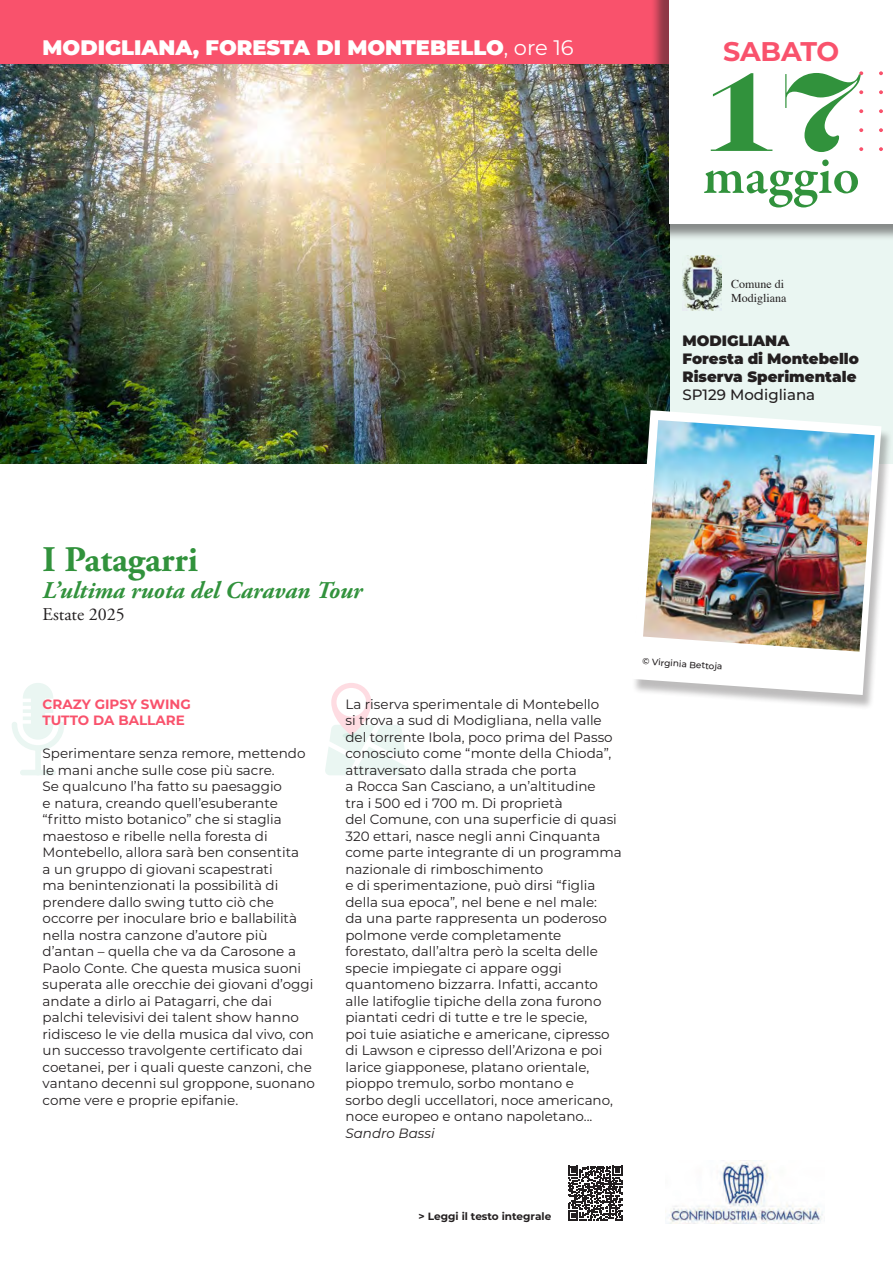
<style>
.page{position:relative;width:893px;height:1263px;background:#fff}
.page>*{position:absolute;margin:0;border:0;box-sizing:border-box;transform-origin:0 0}
.t1{font:700 112.5px "Engravers";color:#31923c}
.t2{font:600 54px "Garamond Premr Pro";letter-spacing:.005em;color:#31923c}
.t3{font:700 36px "Adobe Garamond Pro";color:#31923c}
.t4{font:700 27px "Montserrat";letter-spacing:-.01em;color:#f9526c}
.t5{font:italic 700 24px "Adobe Garamond Pro";color:#31923c}
.t6{font:900 21px "Montserrat";color:#fff}
.t7{font:18px "Adobe Garamond Pro";color:#231f20}
.t8{font:900 15px/18px "Montserrat";color:#231f20}
.t9{font:500 15px "Montserrat";color:#231f20}
.t10{font:13.5px/16.5px "Montserrat";color:#231f20}
.t11{font:700 13.5px/16.5px "Montserrat";color:#f9526c}
.t12{font:italic 13.5px "Montserrat";color:#231f20}
.t13{font:12px/14.4px "Times";color:#231f20}
.t14{font:700 10.5px "Montserrat";color:#231f20}
.t15{font:500 9px "Montserrat";color:#231f20}
.s1{font-weight:400}
</style>
<div class="page">
<div style="left:20px;top:770px;width:36px;height:5px;background:#eaf6f2;border-radius:3px"></div>
<div style="left:35px;top:747px;width:6px;height:28px;background:#eaf6f2;border-radius:3px"></div>
<svg style="left:12px;top:683px;width:52px;height:68px"></svg>
<svg style="left:325px;top:683px;width:83px;height:92px"></svg>
<div style="left:336px;top:688px;width:30px;height:28px;background:#fff;border-radius:50%"></div>
<div style="left:659px;top:94px;width:234px;height:369px;background:#eaf6f2"></div>
<img style="left:0;top:64px;width:670px;height:399px">
<div style="left:0;top:0;width:893px;height:64px;background:#f9526c"></div>
<div style="left:650px;top:0;width:243px;height:241px;background:#231f20;opacity:.5"></div>
<div style="left:670px;top:0;width:223px;height:223px;background:#fff"></div>
<svg style="left:879px;top:71px;width:4px;height:4px"></svg>
<svg style="left:859px;top:90px;width:4px;height:4px"></svg>
<svg style="left:879px;top:90px;width:4px;height:4px"></svg>
<svg style="left:859px;top:109px;width:4px;height:4px"></svg>
<svg style="left:879px;top:109px;width:4px;height:4px"></svg>
<svg style="left:859px;top:128px;width:4px;height:4px"></svg>
<svg style="left:879px;top:128px;width:4px;height:4px"></svg>
<svg style="left:859px;top:147px;width:4px;height:4px"></svg>
<svg style="left:879px;top:147px;width:4px;height:4px"></svg>
<svg style="left:859px;top:71px;width:4px;height:4px"></svg>
<svg style="left:568px;top:1166px;width:55px;height:54px"></svg>
<img style="left:665px;top:1160px;width:158px;height:64px">
<div style="left:631px;top:414px;width:262px;height:296px;background:#231f20;opacity:.3"></div>
<svg style="left:632px;top:410px;width:249px;height:285px"></svg>
<img style="left:643px;top:420px;width:232px;height:232px">
<img style="left:682px;top:256px;width:40px;height:54px">
<h3 class="t6" style="left:43px;top:32px;width:533px">MODIGLIANA, FORESTA DI MONTEBELLO<span class="s1">, ore 16</span></h3>
<h3 class="t4" style="left:723px;top:32px;width:118px">SABATO</h3>
<h1 class="t1" style="left:700px;top:46px;width:163px">17</h1>
<h2 class="t2" style="left:703px;top:143px;width:158px">maggio</h2>
<p class="t13" style="left:731px;top:277px;width:57px">Comune di<br>Modigliana</p>
<p class="t8" style="left:682px;top:330px;width:178px">MODIGLIANA<br>Foresta di Montebello<br>Riserva Sperimentale</p>
<p class="t9" style="left:682px;top:384px;width:134px">SP129 Modigliana</p>
<h3 class="t3" style="left:43px;top:539px;width:157px">I Patagarri</h3>
<h3 class="t5" style="left:43px;top:576px;width:321px">L’ultima ruota del Caravan Tour</h3>
<h3 class="t7" style="left:43px;top:603px;width:84px">Estate 2025</h3>
<p class="t11" style="left:43px;top:695px;width:150px">CRAZY GIPSY SWING<br>TUTTO DA BALLARE</p>
<p class="t10" style="left:43px;top:745px;width:274px">Sperimentare senza remore, mettendo le mani anche sulle cose più sacre.<br>Se qualcuno l’ha fatto su paesaggio<br>e natura, creando quell’esuberante “fritto misto botanico” che si staglia maestoso e ribelle nella foresta di Montebello, allora sarà ben consentita<br>a un gruppo di giovani scapestrati<br>ma benintenzionati la possibilità di prendere dallo swing tutto ciò che occorre per inoculare brio e ballabilità nella nostra canzone d’autore più d’antan – quella che va da Carosone a Paolo Conte. Che questa musica suoni superata alle orecchie dei giovani d’oggi andate a dirlo ai Patagarri, che dai palchi televisivi dei talent show hanno ridisceso le vie della musica dal vivo, con un successo travolgente certificato dai coetanei, per i quali queste canzoni, che vantano decenni sul groppone, suonano come vere e proprie epifanie.</p>
<p class="t10" style="left:345px;top:695px;width:278px">La riserva sperimentale di Montebello<br>si trova a sud di Modigliana, nella valle del torrente Ibola, poco prima del Passo conosciuto come “monte della Chioda”, attraversato dalla strada che porta<br>a Rocca San Casciano, a un’altitudine<br>tra i 500 ed i 700 m. Di proprietà<br>del Comune, con una superficie di quasi 320 ettari, nasce negli anni Cinquanta come parte integrante di un programma nazionale di rimboschimento<br>e di sperimentazione, può dirsi “figlia della sua epoca”, nel bene e nel male:<br>da una parte rappresenta un poderoso polmone verde completamente forestato, dall’altra però la scelta delle specie impiegate ci appare oggi quantomeno bizzarra. Infatti, accanto alle latifoglie tipiche della zona furono piantati cedri di tutte e tre le specie,<br>poi tuie asiatiche e americane, cipresso di Lawson e cipresso dell’Arizona e poi larice giapponese, platano orientale, pioppo tremulo, sorbo montano e<br>sorbo degli uccellatori, noce americano, noce europeo e ontano napoletano...</p>
<p class="t12" style="left:345px;top:1124px;width:91px">Sandro Bassi</p>
<p class="t15" style="left:643px;top:655px;width:82px;rotate:4deg">© Virginia Bettoja</p>
<p class="t14" style="left:419px;top:1209px;width:134px">&gt; Leggi il testo integrale</p>
</div>
